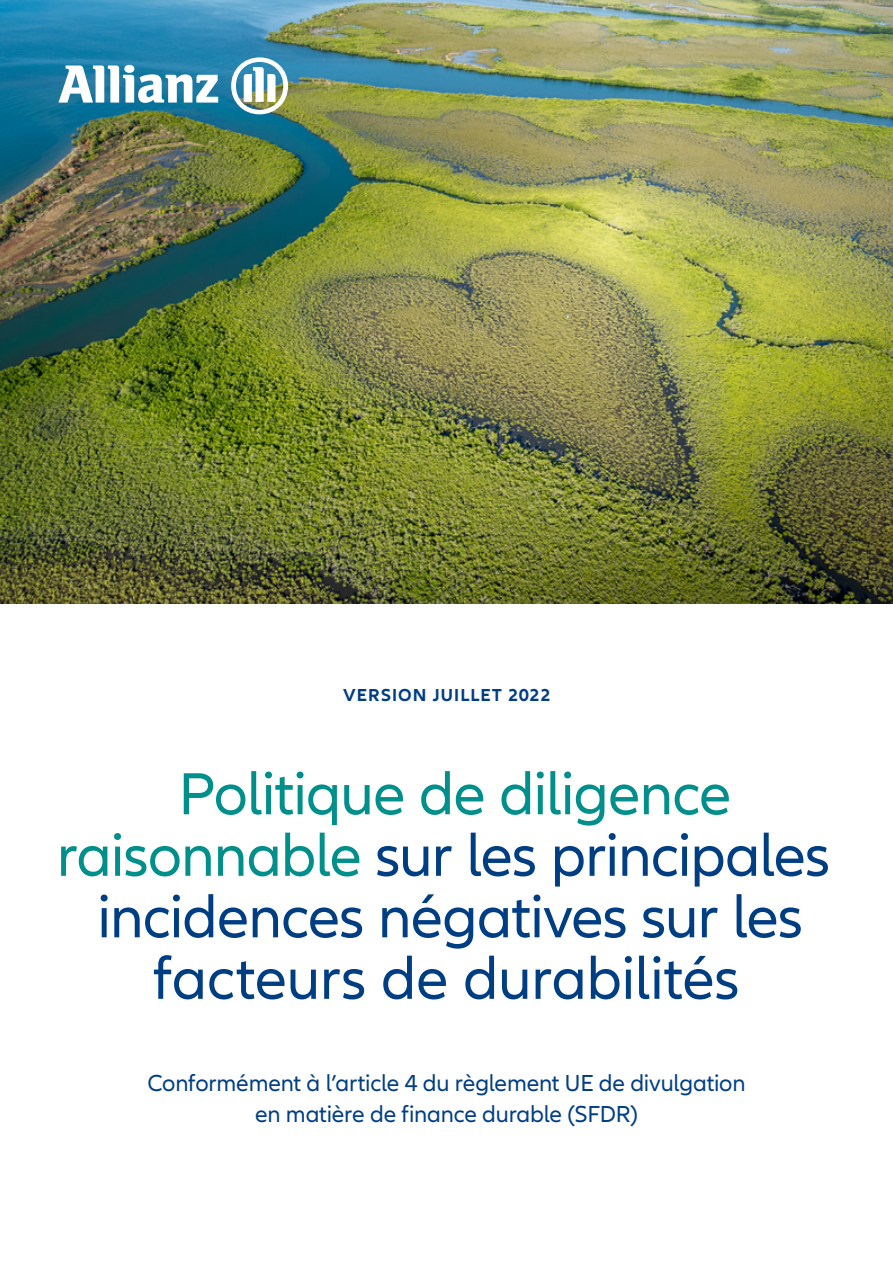
<style>
.page{position:relative;width:893px;height:1263px;background:#fff}
.page>*{position:absolute;margin:0;border:0;box-sizing:border-box;transform-origin:0 0}
.t1{font:61.5px/61.5px "Allianz Neo";letter-spacing:-.015em;color:#003e84;text-align:center}
.t2{font:24px/31.2px "Allianz Neo";letter-spacing:-.01em;color:#003e84;text-align:center}
.t3{font:700 18px "Allianz Neo";letter-spacing:.055em;color:#003e84}
.s1{color:#008f8b}
</style>
<div class="page">
<img style="left:0;top:0;width:893px;height:603px">
<svg style="left:58px;top:65px;width:160px;height:38px"></svg>
<svg style="left:231px;top:57px;width:57px;height:57px"></svg>
<p class="t3" style="left:343px;top:684px;width:209px">VERSION JUILLET 2022</p>
<p class="t1" style="left:57px;top:765px;width:775px"><span class="s1">Politique de diligence raisonnable</span> sur les principales incidences négatives sur les facteurs de durabilités</p>
<p class="t2" style="left:147px;top:1068px;width:600px">Conformément à l’article 4 du règlement UE de divulgation en matière de finance durable (SFDR)</p>
</div>
